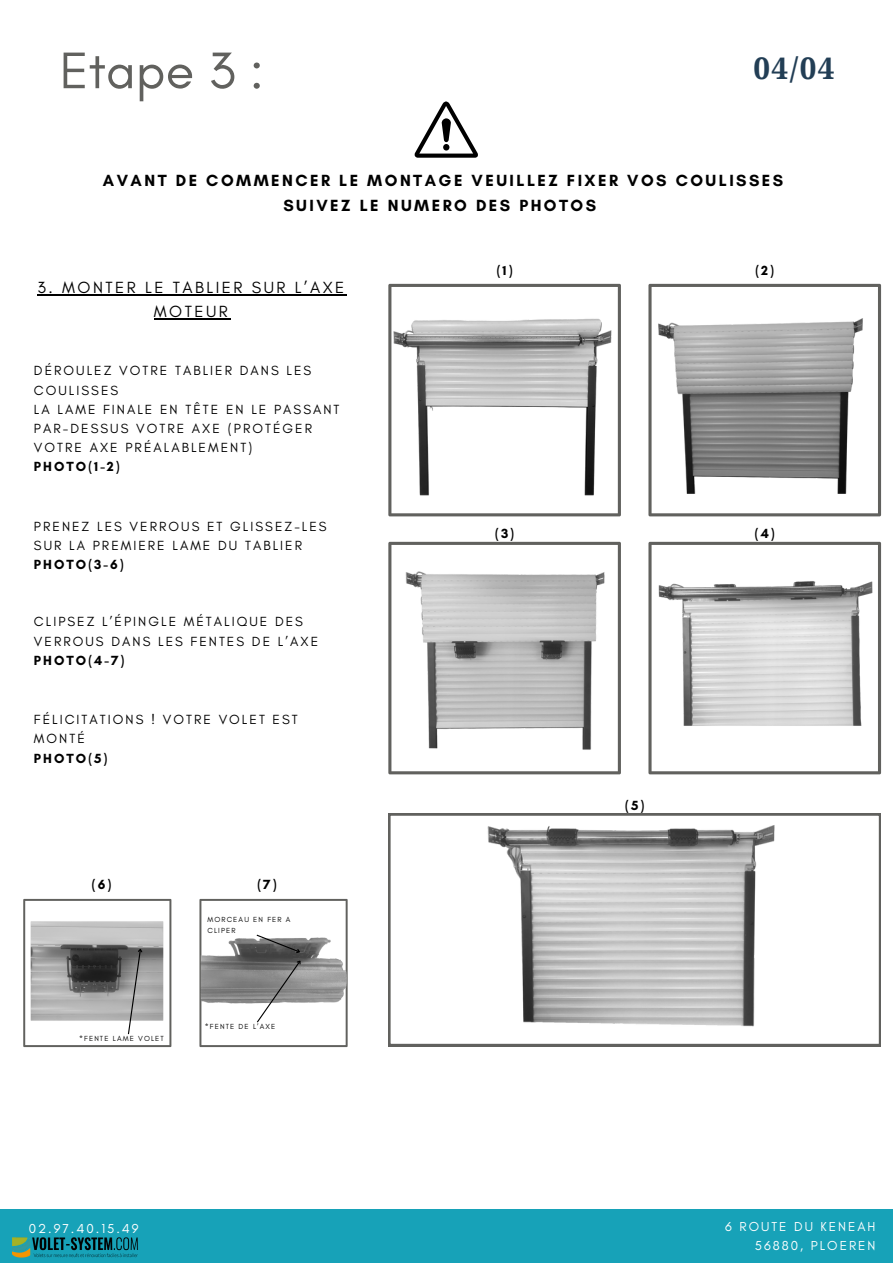
<style>
.page{position:relative;width:893px;height:1264px;background:#fff}
.page>*{position:absolute;margin:0;border:0;box-sizing:border-box;transform-origin:0 0}
.t1{font:52.35px "Glacial Indifference";color:#61615e}
.t2{font:700 29.7px "Droid Serif";color:#223e55}
.t3{font:700 16.5px "Glacial Indifference";letter-spacing:.15em;color:#000}
.t4{font:16.5px/23.5px "Glacial Indifference";letter-spacing:.15em;color:#000;text-align:center}
.t5{font:13.5px/19px "Glacial Indifference";letter-spacing:.15em;color:#000}
.t6{font:700 13.5px "Glacial Indifference";letter-spacing:.15em;color:#000}
.t7{font:13.2px "Glacial Indifference";letter-spacing:.15em;color:#fff}
.t8{font:7.5px/10.6px "Glacial Indifference";letter-spacing:.15em;color:#000}
</style>
<div class="page">
<div style="left:0;top:1209px;width:892px;height:53px;background:#17a2b8"></div>
<svg style="left:414px;top:101px;width:64px;height:57px"></svg>
<svg style="left:388px;top:753px;width:233px;height:21px"></svg>
<svg style="left:648px;top:542px;width:233px;height:232px"></svg>
<img style="left:388px;top:541px;width:291px;height:212px">
<img style="left:616px;top:557px;width:266px;height:178px">
<svg style="left:648px;top:284px;width:233px;height:232px"></svg>
<img style="left:649px;top:308px;width:231px;height:193px">
<svg style="left:388px;top:284px;width:233px;height:232px"></svg>
<img style="left:388px;top:299px;width:233px;height:202px">
<svg style="left:388px;top:813px;width:492px;height:233px"></svg>
<img style="left:426px;top:820px;width:406px;height:214px">
<img style="left:347px;top:911px;width:1px;height:101px">
<hr style="left:37px;top:294px;width:310px;height:2px;background:#000">
<hr style="left:154px;top:318px;width:76px;height:1px;background:#000">
<svg style="left:199px;top:898px;width:148px;height:149px"></svg>
<svg style="left:23px;top:898px;width:148px;height:149px"></svg>
<img style="left:13px;top:1237px;width:125px;height:20px">
<p class="t1" style="left:60px;top:38px;width:205px">Etape 3 :</p>
<p class="t2" style="left:753px;top:52px;width:83px">04/04</p>
<p class="t3" style="left:103px;top:170px;width:681px">AVANT DE COMMENCER LE MONTAGE VEUILLEZ FIXER VOS COULISSES</p>
<p class="t3" style="left:283px;top:196px;width:314px">SUIVEZ LE NUMERO DES PHOTOS</p>
<p class="t4" style="left:37px;top:276px;width:308px">3. MONTER LE TABLIER SUR L’AXE<br>MOTEUR</p>
<p class="t5" style="left:34px;top:361px;width:279px">DÉROULEZ VOTRE TABLIER DANS LES<br>COULISSES</p>
<p class="t5" style="left:34px;top:399px;width:307px">LA LAME FINALE EN TÊTE EN LE PASSANT<br>PAR-DESSUS VOTRE AXE (PROTÉGER<br>VOTRE AXE PRÉALABLEMENT)</p>
<p class="t6" style="left:34px;top:458px;width:87px">PHOTO(1-2)</p>
<p class="t5" style="left:34px;top:516px;width:294px">PRENEZ LES VERROUS ET GLISSEZ-LES<br>SUR LA PREMIERE LAME DU TABLIER</p>
<p class="t6" style="left:34px;top:556px;width:91px">PHOTO(3-6)</p>
<p class="t5" style="left:34px;top:612px;width:286px">CLIPSEZ L’ÉPINGLE MÉTALIQUE DES<br>VERROUS DANS LES FENTES DE L’AXE</p>
<p class="t6" style="left:34px;top:652px;width:92px">PHOTO(4-7)</p>
<p class="t5" style="left:34px;top:710px;width:265px">FÉLICITATIONS ! VOTRE VOLET EST<br>MONTÉ</p>
<p class="t6" style="left:34px;top:749px;width:75px">PHOTO(5)</p>
<p class="t6" style="left:92px;top:876px;width:21px">(6)</p>
<p class="t8" style="left:79px;top:1032px;width:86px">*FENTE LAME VOLET</p>
<p class="t6" style="left:257px;top:876px;width:21px">(7)</p>
<p class="t8" style="left:207px;top:914px;width:84px">MORCEAU EN FER A<br>CLIPER</p>
<p class="t8" style="left:205px;top:1020px;width:72px">*FENTE DE L’AXE</p>
<p class="t7" style="left:29px;top:1220px;width:111px">02.97.40.15.49</p>
<p class="t6" style="left:496px;top:262px;width:17px">(1)</p>
<p class="t6" style="left:755px;top:262px;width:20px">(2)</p>
<p class="t6" style="left:495px;top:525px;width:21px">(3)</p>
<p class="t6" style="left:625px;top:796px;width:21px">(5)</p>
<p class="t6" style="left:754px;top:525px;width:21px">(4)</p>
<p class="t7" style="left:725px;top:1218px;width:152px">6 ROUTE DU KENEAH</p>
<p class="t7" style="left:754px;top:1237px;width:122px">56880, PLOEREN</p>
</div>
